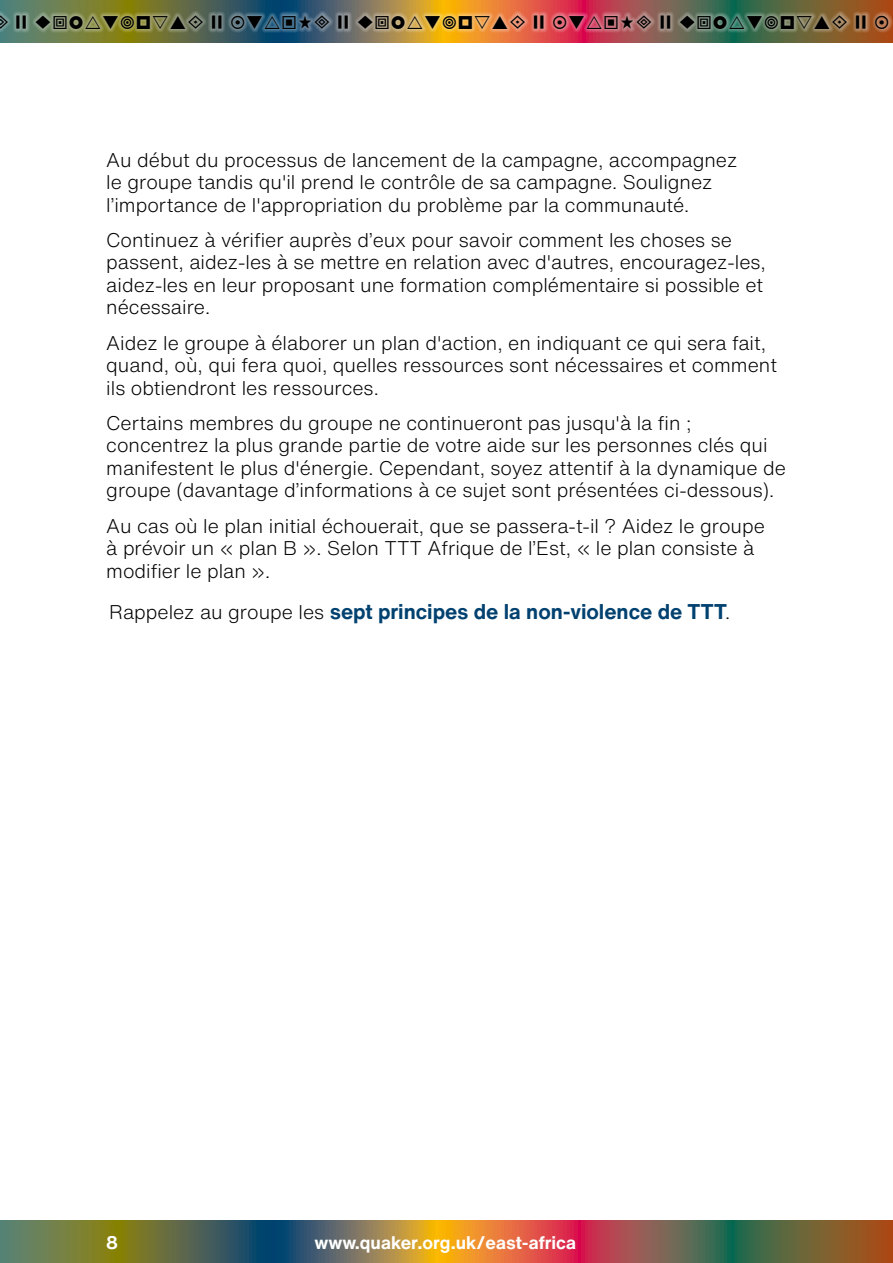
<style>
.page{position:relative;width:893px;height:1263px;background:#fff}
.page>*{position:absolute;margin:0;border:0;box-sizing:border-box;transform-origin:0 0}
.t1{font:700 21px "Helvetica Now Text";color:#004170}
.t2{font:300 19.5px/22.5px "Helvetica Now Text";color:#000}
.t3{font:700 18px "Helvetica Now Text";color:#fff}
.s1{font-weight:300;font-size:19.5px;color:#000}
</style>
<div class="page">
<svg style="left:0;top:0;width:893px;height:43px;background:#816a47"></svg>
<svg style="left:0;top:1220px;width:893px;height:43px;background:#826946"></svg>
<div style="left:0;top:11px;width:893px;height:22px;background:#fff;opacity:.75"></div>
<svg style="left:0;top:16px;width:7px;height:13px"></svg>
<svg style="left:17px;top:16px;width:9px;height:13px"></svg>
<svg style="left:212px;top:16px;width:10px;height:13px"></svg>
<svg style="left:339px;top:16px;width:9px;height:13px"></svg>
<svg style="left:534px;top:16px;width:10px;height:13px"></svg>
<svg style="left:661px;top:16px;width:9px;height:13px"></svg>
<svg style="left:856px;top:16px;width:10px;height:13px"></svg>
<svg style="left:875px;top:16px;width:13px;height:13px"></svg>
<svg style="left:36px;top:16px;width:167px;height:13px;background:#9da171"></svg>
<svg style="left:231px;top:16px;width:98px;height:13px"></svg>
<svg style="left:358px;top:16px;width:167px;height:13px;background:#e0b271"></svg>
<svg style="left:553px;top:16px;width:98px;height:13px"></svg>
<svg style="left:680px;top:16px;width:167px;height:13px;background:#85947b"></svg>
<p class="t2" style="left:106px;top:148px;width:632px">Au début du processus de lancement de la campagne, accompagnez le groupe tandis qu'il prend le contrôle de sa campagne. Soulignez l’importance de l'appropriation du problème par la communauté.</p>
<p class="t2" style="left:106px;top:228px;width:661px">Continuez à vérifier auprès d’eux pour savoir comment les choses se passent, aidez-les à se mettre en relation avec d'autres, encouragez-les, aidez-les en leur proposant une formation complémentaire si possible et nécessaire.</p>
<p class="t2" style="left:106px;top:331px;width:672px">Aidez le groupe à élaborer un plan d'action, en indiquant ce qui sera fait, quand, où, qui fera quoi, quelles ressources sont nécessaires et comment ils obtiendront les ressources.</p>
<p class="t2" style="left:106px;top:411px;width:681px">Certains membres du groupe ne continueront pas jusqu'à la fin ; concentrez la plus grande partie de votre aide sur les personnes clés qui manifestent le plus d'énergie. Cependant, soyez attentif à la dynamique de groupe (davantage d’informations à ce sujet sont présentées ci-dessous).</p>
<p class="t2" style="left:106px;top:514px;width:660px">Au cas où le plan initial échouerait, que se passera-t-il ? Aidez le groupe à prévoir un « plan B ». Selon TTT Afrique de l’Est, « le plan consiste à modifier le plan ».</p>
<p class="t1" style="left:109px;top:596px;width:623px"><span class="s1">Rappelez au groupe les</span> sept principes de la non-violence de TTT<span class="s1">.</span></p>
<p class="t3" style="left:106px;top:1229px;width:13px">8</p>
<p class="t3" style="left:314px;top:1229px;width:263px">www.quaker.org.uk/east-africa</p>
</div>
